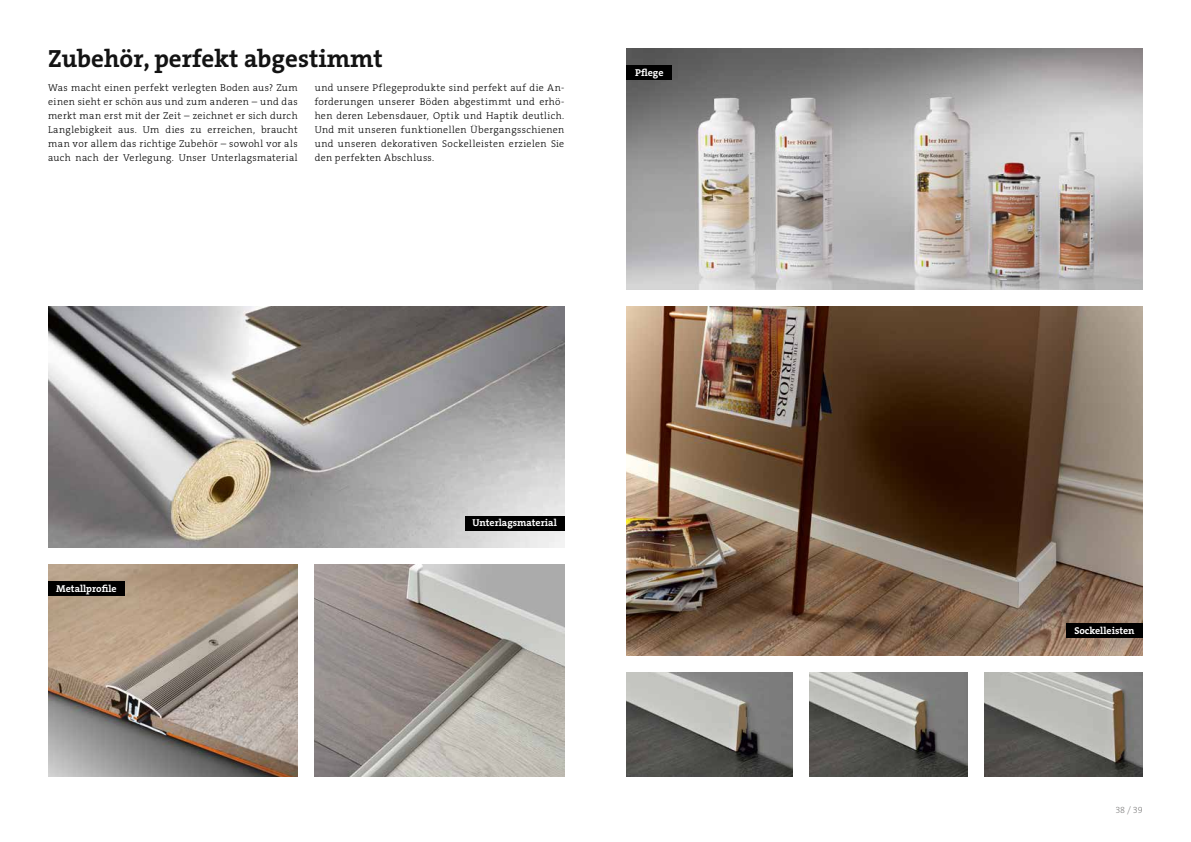
<style>
.page{position:relative;width:1191px;height:842px;background:#fff}
.page>*{position:absolute;margin:0;border:0;box-sizing:border-box;transform-origin:0 0}
.t1{font:25px "The Serif HP7 Bld";color:#131313}
.t2{font:10px/14px "The Serif HP3 Lig";letter-spacing:.035em;color:#000;text-align:justify}
.t3{font:10px "The Serif HP7 Bld";color:#fff}
.t4{font:9px "The Serif HP2 Ex Lig";color:#706f6f}
</style>
<div class="page">
<img style="left:626px;top:306px;width:516px;height:349px">
<img style="left:626px;top:48px;width:516px;height:241px">
<img style="left:985px;top:672px;width:157px;height:105px">
<div style="left:626px;top:65px;width:46px;height:14px;background:#000"></div>
<div style="left:1066px;top:624px;width:76px;height:14px;background:#000"></div>
<img style="left:626px;top:672px;width:167px;height:105px">
<img style="left:810px;top:672px;width:158px;height:105px">
<img style="left:48px;top:306px;width:516px;height:241px">
<img style="left:315px;top:564px;width:249px;height:213px">
<img style="left:48px;top:564px;width:250px;height:213px">
<div style="left:465px;top:516px;width:99px;height:14px;background:#000"></div>
<div style="left:48px;top:581px;width:77px;height:14px;background:#000"></div>
<p class="t1" style="left:48px;top:42px;width:336px">Zubehör, perfekt abgestimmt</p>
<p class="t2" style="left:48px;top:81px;width:251px">Was macht einen perfekt verlegten Boden aus? Zum einen sieht er schön aus und zum anderen – und das merkt man erst mit der Zeit – zeichnet er sich durch Langlebigkeit aus. Um dies zu erreichen, braucht man vor allem das richtige Zubehör – sowohl vor als auch nach der Verlegung. Unser Unterlagsmaterial</p>
<p class="t2" style="left:315px;top:81px;width:251px">und unsere Pflegeprodukte sind perfekt auf die An&shy;forderungen unserer Böden abgestimmt und erhö&shy;hen deren Lebensdauer, Optik und Haptik deutlich.<br>Und mit unseren funktionellen Übergangsschienen und unseren dekorativen Sockelleisten erzielen Sie den perfekten Abschluss.</p>
<p class="t3" style="left:635px;top:66px;width:30px">Pfege</p>
<p class="t3" style="left:56px;top:581px;width:62px">Metallprofle</p>
<p class="t3" style="left:472px;top:516px;width:86px">Unterlagsmaterial</p>
<p class="t3" style="left:1074px;top:624px;width:62px">Sockelleisten</p>
<p class="t4" style="left:1115px;top:804px;width:29px">38 / 39</p>
</div>
